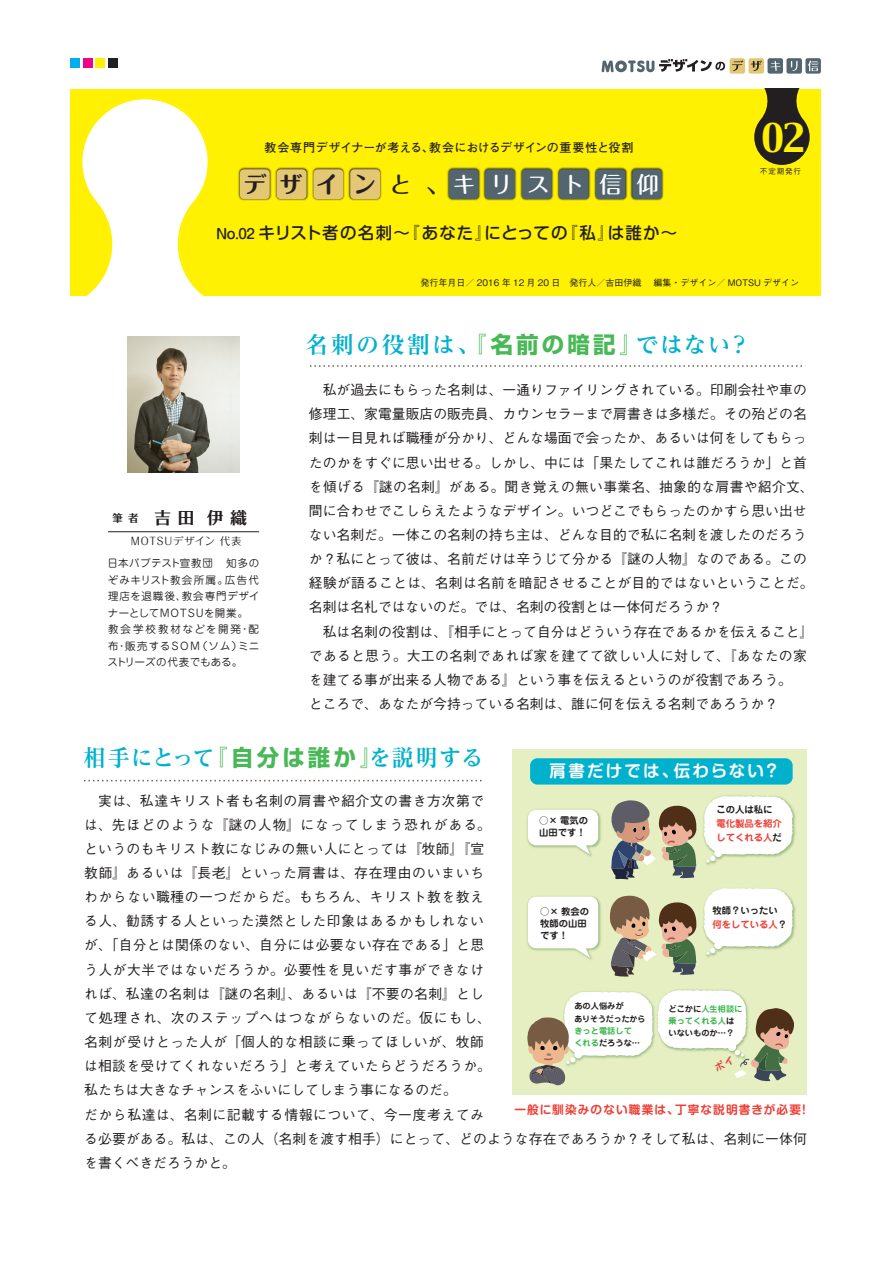
<style>
.page{position:relative;width:893px;height:1263px;background:#fff}
.page>*{position:absolute;margin:0;border:0;box-sizing:border-box;transform-origin:0 0}
.t1{font:34.95px "Capitals";color:#fff101}
.t2{font:500 22.65px "Maru Fo Pro";letter-spacing:.64em;color:#fff}
.t3{font:700 22.5px "Reim Pr 6";letter-spacing:.115em;color:#00b1cd}
.t4{font:700 22.5px "Reim Pr 6";letter-spacing:.05em;color:#00b1cd;scale:.96 1}
.t5{font:700 22.5px "Shin Go Pr 5";letter-spacing:.14em;color:#49b857}
.t6{font:500 16.5px "Shin M Go Pro";letter-spacing:.05em;color:#231f20}
.t7{font:700 16.5px "Shin M Go Pro De";letter-spacing:.13em;color:#fff}
.t8{font:700 16.5px "Folk Pro";color:#231f20}
.t9{font:500 13.8px/24.2px "Gothic BBB Pr 5";letter-spacing:.01em;color:#231f20}
.t10{font:500 13.8px/24.2px "Gothic BBB Pr 5";letter-spacing:.04em;color:#231f20}
.t11{font:700 12px "Futo Go B101 Pr 5";letter-spacing:-.005em;color:#231f20}
.t12{font:700 11.7px "Shin M Go Pro De";letter-spacing:.1em;color:#ee3e35}
.t13{font:10.5px/16.5px "Jun 201 Pro";letter-spacing:.07em;color:#231f20}
.t14{font:10.5px "Maru Fo Pro";letter-spacing:.08em;color:#231f20}
.t15{font:700 10.5px "Folk Pro";color:#231f20}
.t16{font:700 9.3px/11.7px "Jun 501 Pro";color:#231f20}
.t17{font:700 9.3px/14px "Jun 501 Pro";color:#ee3e35}
.t18{font:500 9px "Gothic BBB Pr 5";color:#231f20}
.t19{font:700 8.25px/12.3px "Jun 501 Pro";color:#231f20}
.t20{font:700 8.25px/12.3px "Jun 501 Pro";color:#3ab54a}
.t21{font:500 7.5px "Gothic BBB Pr 5";letter-spacing:.12em;color:#231f20}
.s1{font-weight:700;color:#231f20}
.s2{color:#231f20}
.s3{font-size:13.5px}
.s4{color:#ee3e35}
.s5{color:#3ab54a}
</style>
<div class="page">
<div style="left:512px;top:749px;width:295px;height:346px;background:#e6efc1"></div>
<div style="left:70px;top:89px;width:751px;height:207px;background:#fff101"></div>
<svg style="left:754px;top:89px;width:56px;height:76px"></svg>
<svg style="left:82px;top:99px;width:126px;height:197px;fill:#fff"></svg>
<svg style="left:310px;top:365px;width:492px;height:2px"></svg>
<div style="left:530px;top:758px;width:263px;height:26px;background:#00b1cd;border-radius:7px"></div>
<hr style="left:108px;top:531px;width:151px;height:1px;background:#231f20">
<img style="left:127px;top:336px;width:113px;height:136px">
<img style="left:238px;top:167px;width:34px;height:34px">
<div style="left:240px;top:169px;width:30px;height:30px;background:#e4c775;border-radius:4px"></div>
<img style="left:275px;top:167px;width:34px;height:34px">
<div style="left:277px;top:169px;width:29px;height:30px;background:#e4c775;border-radius:4px"></div>
<img style="left:312px;top:167px;width:33px;height:34px">
<div style="left:313px;top:169px;width:30px;height:30px;background:#e4c775;border-radius:4px"></div>
<img style="left:348px;top:167px;width:34px;height:34px">
<div style="left:350px;top:169px;width:30px;height:30px;background:#e4c775;border-radius:4px"></div>
<img style="left:483px;top:167px;width:71px;height:34px">
<div style="left:485px;top:169px;width:30px;height:30px;background:#53656e;border-radius:4px"></div>
<div style="left:522px;top:169px;width:30px;height:30px;background:#53656e;border-radius:4px"></div>
<img style="left:447px;top:167px;width:34px;height:34px">
<div style="left:449px;top:169px;width:30px;height:30px;background:#53656e;border-radius:4px"></div>
<img style="left:557px;top:167px;width:34px;height:34px">
<div style="left:559px;top:169px;width:30px;height:30px;background:#53656e;border-radius:4px"></div>
<img style="left:594px;top:167px;width:34px;height:34px">
<div style="left:595px;top:169px;width:30px;height:30px;background:#53656e;border-radius:4px"></div>
<img style="left:630px;top:167px;width:34px;height:34px">
<div style="left:632px;top:169px;width:30px;height:30px;background:#53656e;border-radius:4px"></div>
<div style="left:70px;top:59px;width:10px;height:9px;background:#00aeef"></div>
<div style="left:83px;top:59px;width:9px;height:9px;background:#ed028c"></div>
<div style="left:96px;top:59px;width:9px;height:9px;background:#fff101"></div>
<div style="left:108px;top:59px;width:10px;height:9px;background:#231f20"></div>
<div style="left:730px;top:58px;width:15px;height:16px;background:#e4c775;border-radius:2px"></div>
<svg style="left:732px;top:60px;width:11px;height:11px"></svg>
<div style="left:749px;top:58px;width:15px;height:16px;background:#e4c775;border-radius:2px"></div>
<svg style="left:751px;top:61px;width:11px;height:10px"></svg>
<div style="left:767px;top:58px;width:16px;height:16px;background:#53656e;border-radius:2px"></div>
<svg style="left:770px;top:61px;width:10px;height:10px"></svg>
<div style="left:786px;top:58px;width:16px;height:16px;background:#53656e;border-radius:2px"></div>
<svg style="left:791px;top:61px;width:6px;height:10px"></svg>
<div style="left:805px;top:58px;width:16px;height:16px;background:#53656e;border-radius:2px"></div>
<svg style="left:808px;top:61px;width:11px;height:10px"></svg>
<svg style="left:602px;top:59px;width:123px;height:13px"></svg>
<svg style="left:611px;top:800px;width:86px;height:79px"></svg>
<img style="left:703px;top:795px;width:93px;height:71px">
<svg style="left:704px;top:796px;width:89px;height:66px;background:#f6f9f0"></svg>
<img style="left:703px;top:902px;width:93px;height:56px">
<svg style="left:704px;top:888px;width:89px;height:67px;background:#f6f9ef"></svg>
<img style="left:527px;top:809px;width:74px;height:48px">
<div style="left:528px;top:810px;width:70px;height:35px;background:#fff;border-radius:8px"></div>
<svg style="left:574px;top:845px;width:16px;height:9px"></svg>
<img style="left:527px;top:896px;width:74px;height:64px">
<div style="left:528px;top:896px;width:70px;height:52px;background:#fff;border-radius:8px"></div>
<svg style="left:574px;top:948px;width:16px;height:10px"></svg>
<svg style="left:609px;top:895px;width:88px;height:82px"></svg>
<svg style="left:84px;top:780px;width:398px;height:1px"></svg>
<svg style="left:527px;top:990px;width:267px;height:95px"></svg>
<p class="t11" style="left:264px;top:138px;width:371px">教会専門デザイナーが考える、教会におけるデザインの重要性と役割</p>
<h2 class="t2" style="left:244px;top:166px;width:417px"><span class="s1">デザイン</span><span class="s2">と、</span>キリスト信仰</h2>
<p class="t6" style="left:216px;top:219px;width:463px"><span class="s3">No.02</span> キリスト者の名刺～『あなた』にとっての『私』は誰か～</p>
<h1 class="t1" style="left:761px;top:115px;width:46px">02</h1>
<p class="t21" style="left:760px;top:166px;width:43px">不定期発行</p>
<p class="t8" style="left:154px;top:503px;width:94px">吉 田 伊 織</p>
<p class="t15" style="left:113px;top:509px;width:28px">筆 者</p>
<p class="t14" style="left:131px;top:533px;width:112px">MOTSUデザイン 代表</p>
<p class="t13" style="left:107px;top:554px;width:154px">日本バプテスト宣教団 知多のぞみキリスト教会所属。広告代理店を退職後、教会専門デザイナーとしてMOTSUを開業。教会学校教材などを開発・配布・販売するSOM（ソム）ミニストリーズの代表でもある。</p>
<p class="t18" style="left:421px;top:275px;width:380px">発行年月日／ 2016 年 12 月 20 日　発行人／吉田伊織 　編集・デザイン／ MOTSU デザイン</p>
<h3 class="t5" style="left:464px;top:327px;width:180px">『名前の暗記』</h3>
<p class="t9" style="left:309px;top:377px;width:506px">　私が過去にもらった名刺は、一通りファイリングされている。印刷会社や車の修理工、家電量販店の販売員、カウンセラーまで肩書きは多様だ。その殆どの名刺は一目見れば職種が分かり、どんな場面で会ったか、あるいは何をしてもらったのかをすぐに思い出せる。しかし、中には「果たしてこれは誰だろうか」と首を傾げる『謎の名刺』がある。聞き覚えの無い事業名、抽象的な肩書や紹介文、間に合わせでこしらえたようなデザイン。いつどこでもらったのかすら思い出せない名刺だ。一体この名刺の持ち主は、どんな目的で私に名刺を渡したのだろうか？私にとって彼は、名前だけは辛うじて分かる『謎の人物』なのである。この経験が語ることは、名刺は名前を暗記させることが目的ではないということだ。名刺は名札ではないのだ。では、名刺の役割とは一体何だろうか？<br>　私は名刺の役割は、『相手にとって自分はどういう存在であるかを伝えること』であると思う。大工の名刺であれば家を建てて欲しい人に対して、『あなたの家を建てる事が出来る人物である』という事を伝えるというのが役割であろう。<br>ところで、あなたが今持っている名刺は、誰に何を伝える名刺であろうか？</p>
<h3 class="t3" style="left:305px;top:326px;width:446px">名刺の役割は、　　　　　　 ではない？</h3>
<h3 class="t5" style="left:205px;top:740px;width:179px">『自分は誰か』</h3>
<h3 class="t4" style="left:84px;top:739px;width:417px">相手にとって　　　　　　 を説明する</h3>
<p class="t7" style="left:550px;top:758px;width:232px">肩書だけでは、伝わらない？</p>
<p class="t10" style="left:84px;top:787px;width:724px">　実は、私達キリスト者も名刺の肩書や紹介文の書き方次第で<br>は、先ほどのような『謎の人物』になってしまう恐れがある。<br>というのもキリスト教になじみの無い人にとっては『牧師』『宣<br>教師』あるいは『長老』といった肩書は、存在理由のいまいち<br>わからない職種の一つだからだ。もちろん、キリスト教を教え<br>る人、勧誘する人といった漠然とした印象はあるかもしれない<br>が、「自分とは関係のない、自分には必要ない存在である」と思<br>う人が大半ではないだろうか。必要性を見いだす事ができなけ<br>れば、私達の名刺は『謎の名刺』、あるいは『不要の名刺』とし<br>て処理され、次のステップへはつながらないのだ。仮にもし、<br>名刺が受けとった人が「個人的な相談に乗ってほしいが、牧師<br>は相談を受けてくれないだろう」と考えていたらどうだろうか。<br>私たちは大きなチャンスをふいにしてしまう事になるのだ。<br>だから私達は、名刺に記載する情報について、今一度考えてみ<br>る必要がある。私は、この人（名刺を渡す相手）にとって、どのような存在であろうか？そして私は、名刺に一体何を書くべきだろうかと。</p>
<p class="t16" style="left:716px;top:803px;width:58px">この人は私に</p>
<p class="t17" style="left:716px;top:816px;width:67px">電化製品を紹介してくれる人<span class="s2">だ</span></p>
<p class="t16" style="left:539px;top:813px;width:51px">○× 電気の山田です！</p>
<p class="t16" style="left:712px;top:902px;width:76px;line-height:14px">牧師？いったい<span class="s4">何をしている人</span>？</p>
<p class="t16" style="left:540px;top:905px;width:51px">○× 教会の牧師の山田です！</p>
<p class="t19" style="left:574px;top:999px;width:73px">あの人悩みが<br>ありそうだったから</p>
<p class="t20" style="left:574px;top:1024px;width:67px">きっと電話してくれる<span class="s2">だろうな…</span></p>
<p class="t19" style="left:668px;top:1001px;width:75px">どこかに<span class="s5">人生相談に乗ってくれる人</span>はいないものか…？</p>
<p class="t12" style="left:514px;top:1100px;width:297px">一般に馴染みのない職業は、丁寧な説明書きが必要！</p>
</div>
